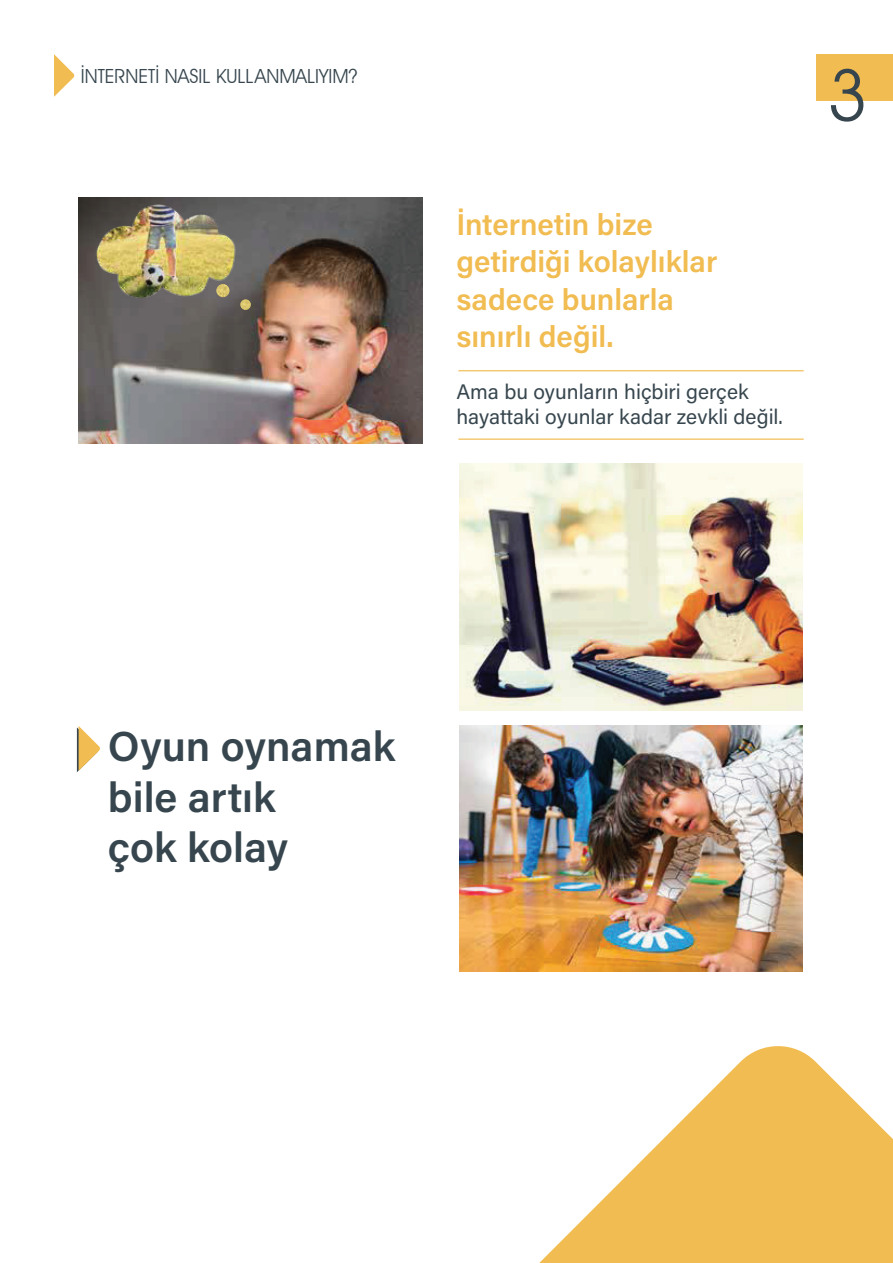
<style>
.page{position:relative;width:893px;height:1263px;background:#fff}
.page>*{position:absolute;margin:0;border:0;box-sizing:border-box;transform-origin:0 0}
.t1{font:71.55px "Avant Garde IT Cby BT";color:#37464e}
.t2{font:600 42px/50.4px "Acumin Pro";color:#37464e}
.t3{font:600 30px/37.5px "Acumin Pro";color:#f1bc51}
.t4{font:21px/25.2px "Acumin Pro";color:#37464e}
.t5{font:19.5px "Avant Garde IT Cby BT";color:#37464e}
</style>
<div class="page">
<div style="left:816px;top:54px;width:77px;height:46px;background:#f1bc51"></div>
<svg style="left:54px;top:54px;width:20px;height:43px"></svg>
<svg style="left:539px;top:1046px;width:354px;height:217px;fill:#f1bc51"></svg>
<img style="left:459px;top:463px;width:344px;height:247px">
<img style="left:459px;top:725px;width:344px;height:247px">
<img style="left:79px;top:197px;width:343px;height:247px">
<img style="left:87px;top:197px;width:153px;height:101px">
<img style="left:216px;top:284px;width:14px;height:13px;border-radius:7px">
<svg style="left:240px;top:299px;width:11px;height:11px"></svg>
<svg style="left:77px;top:726px;width:23px;height:46px"></svg>
<hr style="left:458px;top:370px;width:346px;height:1px;background:#f1bc51">
<hr style="left:458px;top:438px;width:346px;height:2px;background:#f1bc51">
<p class="t5" style="left:81px;top:64px;width:278px">İNTERNETİ NASIL KULLANMALIYIM?</p>
<p class="t3" style="left:456px;top:204px;width:262px">İnternetin bize getirdiği kolaylıklar sadece bunlarla sınırlı değil.</p>
<p class="t4" style="left:456px;top:378px;width:328px">Ama bu oyunların hiçbiri gerçek hayattaki oyunlar kadar zevkli değil.</p>
<h1 class="t1" style="left:827px;top:52px;width:42px">3</h1>
<h2 class="t2" style="left:108px;top:719px;width:289px">Oyun oynamak bile artık<br>çok kolay</h2>
</div>
